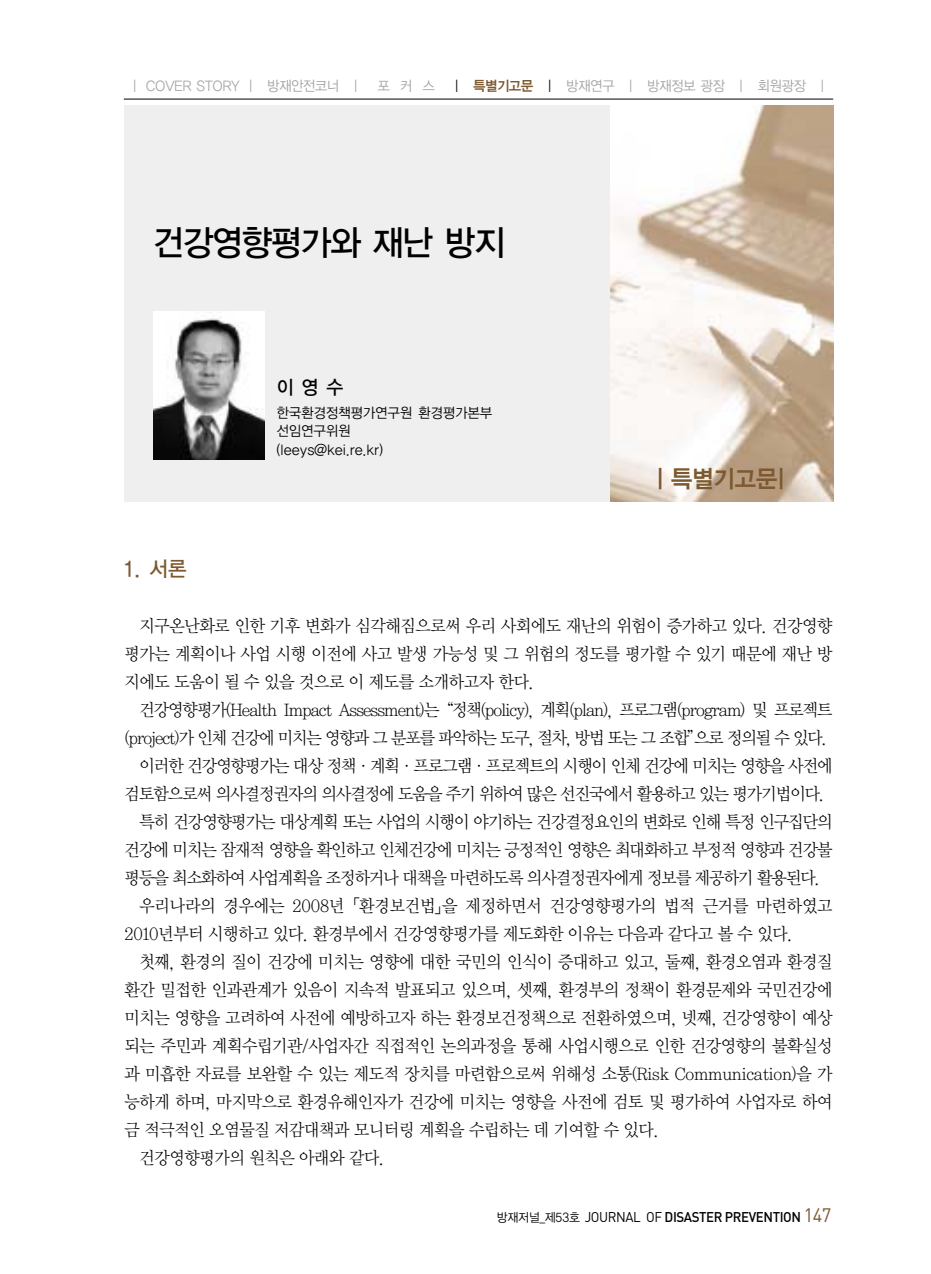
<style>
.page{position:relative;width:931px;height:1274px;background:#fff}
.page>*{position:absolute;margin:0;border:0;box-sizing:border-box;transform-origin:0 0}
.t1{font:35px "YGO13";letter-spacing:-.11em;color:#000;scale:.95 1}
.t2{font:24.5px "YGO14";letter-spacing:-.085em;color:#7c592f;scale:.95 1}
.t3{font:21px "YGO13";color:#7c592f;scale:.95 1}
.t4{font:19.25px "YGO13";color:#000;scale:.95 1}
.t5{font:17.5px/28px "Y Mj O12";letter-spacing:-.095em;color:#000;text-align:justify;scale:.95 1}
.t6{font:17.5px "Y Mj O12";letter-spacing:-.13em;color:#000;scale:.95 1}
.t7{font:17.5px "Y Mj O12";letter-spacing:-.135em;color:#000;scale:.95 1}
.t8{font:14px "YGO12";letter-spacing:-.1em;color:#a5a5a5;scale:.95 1}
.t9{font:14px/18.4px "YGO12";letter-spacing:-.07em;color:#000;scale:.95 1}
.t10{font:500 14px "DIN";letter-spacing:-.03em;color:#000;scale:.95 1}
.s1{color:#000}
.s2{font-family:"YGO14";color:#7c592f}
.s3{font-family:"YGO12";font-weight:400;font-size:12.25px}
.s4{font-weight:400}
.s5{font-weight:400;font-size:19.25px;color:#7c592f}
</style>
<div class="page">
<div style="left:124px;top:105px;width:709px;height:397px;background:#efefef"></div>
<hr style="left:124px;top:99px;width:709px;height:1px;background:#000">
<img style="left:154px;top:311px;width:110px;height:148px">
<img style="left:611px;top:105px;width:222px;height:396px">
<p class="t8" style="left:128px;top:79px;width:739px">｜ COVER STORY ｜ 방재안전코너 ｜ 포 커 스 <span class="s1">｜</span> <span class="s2">특별기고문</span> <span class="s1">｜</span> 방재연구 ｜ 방재정보 광장 ｜ 회원광장 ｜</p>
<h1 class="t1" style="left:152px;top:227px;width:375px">건강영향평가와 재난 방지</h1>
<p class="t4" style="left:276px;top:379px;width:73px">이영수</p>
<p class="t9" style="left:276px;top:404px;width:229px">한국환경정책평가연구원 환경평가본부 선임연구위원<br>(leeys@kei.re.kr)</p>
<h2 class="t2" style="left:656px;top:467px;width:139px">| 특별기고문|</h2>
<p class="t3" style="left:124px;top:559px;width:68px">1. 서론</p>
<p class="t5" style="left:124px;top:613px;width:748px;text-indent:15px">지구온난화로 인한 기후 변화가 심각해짐으로써 우리 사회에도 재난의 위험이 증가하고 있다. 건강영향 평가는 계획이나 사업 시행 이전에 사고 발생 가능성 및 그 위험의 정도를 평가할 수 있기 때문에 재난 방 지에도 도움이 될 수 있을 것으로 이 제도를 소개하고자 한다.</p>
<p class="t7" style="left:139px;top:702px;width:733px">건강영향평가(Health Impact Assessment)는“정책(policy), 계획(plan), 프로그램(program) 및 프로젝트</p>
<p class="t7" style="left:124px;top:730px;width:742px">(project)가 인체 건강에 미치는 영향과 그 분포를 파악하는 도구, 절차, 방법 또는 그 조합”으로 정의될 수 있다.</p>
<p class="t6" style="left:139px;top:758px;width:733px">이러한 건강영향평가는 대상 정책·계획·프로그램·프로젝트의 시행이 인체 건강에 미치는 영향을 사전에</p>
<p class="t6" style="left:124px;top:786px;width:740px">검토함으로써 의사결정권자의 의사결정에 도움을 주기 위하여 많은 선진국에서 활용하고 있는 평가기법이다.</p>
<p class="t6" style="left:139px;top:814px;width:733px">특히 건강영향평가는 대상계획 또는 사업의 시행이 야기하는 건강결정요인의 변화로 인해 특정 인구집단의</p>
<p class="t6" style="left:124px;top:842px;width:748px">건강에 미치는 잠재적 영향을 확인하고 인체건강에 미치는 긍정적인 영향은 최대화하고 부정적 영향과 건강불</p>
<p class="t6" style="left:124px;top:870px;width:735px">평등을 최소화하여 사업계획을 조정하거나 대책을 마련하도록 의사결정권자에게 정보를 제공하기 활용된다.</p>
<p class="t5" style="left:139px;top:893px;width:733px">우리나라의 경우에는 2008년「환경보건법」을 제정하면서 건강영향평가의 법적 근거를 마련하였고</p>
<p class="t5" style="left:124px;top:921px;width:706px">2010년부터 시행하고 있다. 환경부에서 건강영향평가를 제도화한 이유는 다음과 같다고 볼 수 있다.</p>
<p class="t5" style="left:139px;top:949px;width:733px">첫째, 환경의 질이 건강에 미치는 영향에 대한 국민의 인식이 증대하고 있고, 둘째, 환경오염과 환경질</p>
<p class="t5" style="left:124px;top:977px;width:748px">환간 밀접한 인과관계가 있음이 지속적 발표되고 있으며, 셋째, 환경부의 정책이 환경문제와 국민건강에</p>
<p class="t5" style="left:124px;top:1005px;width:748px">미치는 영향을 고려하여 사전에 예방하고자 하는 환경보건정책으로 전환하였으며, 넷째, 건강영향이 예상</p>
<p class="t5" style="left:124px;top:1033px;width:748px">되는 주민과 계획수립기관/사업자간 직접적인 논의과정을 통해 사업시행으로 인한 건강영향의 불확실성</p>
<p class="t5" style="left:124px;top:1061px;width:748px">과 미흡한 자료를 보완할 수 있는 제도적 장치를 마련함으로써 위해성 소통(Risk Communication)을 가</p>
<p class="t5" style="left:124px;top:1089px;width:748px">능하게 하며, 마지막으로 환경유해인자가 건강에 미치는 영향을 사전에 검토 및 평가하여 사업자로 하여</p>
<p class="t5" style="left:124px;top:1117px;width:565px">금 적극적인 오염물질 저감대책과 모니터링 계획을 수립하는 데 기여할 수 있다.</p>
<p class="t5" style="left:139px;top:1145px;width:261px">건강영향평가의 원칙은 아래와 같다.</p>
<p class="t10" style="left:496px;top:1212px;width:354px"><span class="s3">방재저널_제53호</span> <span class="s4">JOURNAL OF</span> DISASTER PREVENTION <span class="s5">147</span></p>
</div>
